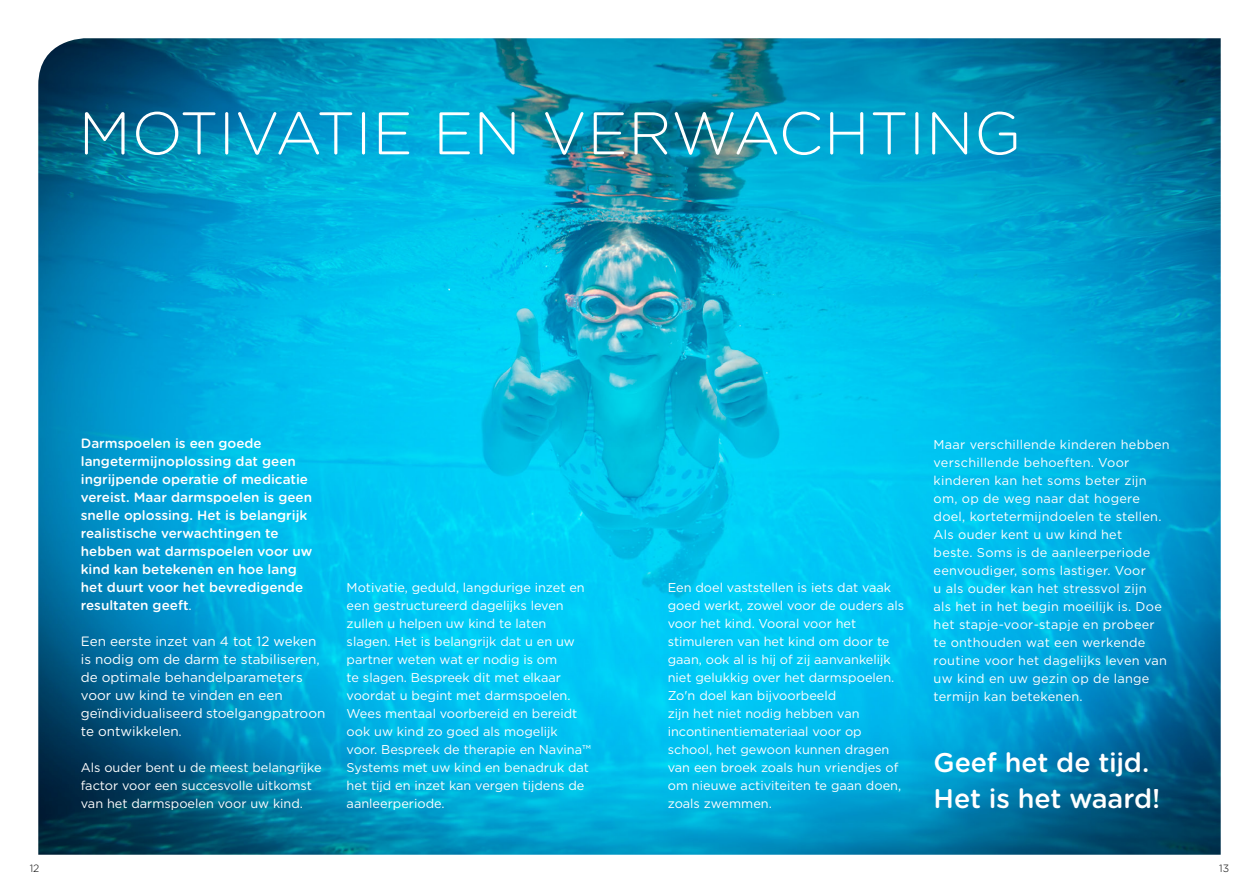
<style>
.page{position:relative;width:1259px;height:893px;background:#fff}
.page>*{position:absolute;margin:0;border:0;box-sizing:border-box;transform-origin:0 0}
.t1{font:300 60px "Gotham Rounded";color:#fff}
.t2{font:500 27px/36px "Gotham Rounded";letter-spacing:-.01em;color:#fff}
.t3{font:500 13.5px/18px "Gotham Rounded";color:#fff}
.t4{font:13.5px/18px "Gotham Rounded";color:#fff}
.t5{font:12.75px/18px "Gotham";color:#fff}
.t6{font:12.75px/18px "Gotham";letter-spacing:.02em;color:#fff}
.t7{font:300 10.5px "Gotham Rounded";color:#000}
.s1{font-weight:400}
</style>
<div class="page">
<img style="left:38px;top:38px;width:1182px;height:817px">
<h1 class="t1" style="left:79px;top:93px;width:944px">MOTIVATIE EN VERWACHTING</h1>
<p class="t3" style="left:81px;top:434px;width:233px">Darmspoelen is een goede langetermijnoplossing dat geen ingrijpende operatie of medicatie vereist. Maar darmspoelen is geen snelle oplossing. Het is belangrijk realistische verwachtingen te hebben wat darmspoelen voor uw kind kan betekenen en hoe lang het duurt voor het bevredigende resultaten geeft<span class="s1">.</span></p>
<p class="t4" style="left:81px;top:631px;width:246px">Een eerste inzet van 4 tot 12 weken is nodig om de darm te stabiliseren, de optimale behandelparameters voor uw kind te vinden en een geïndividualiseerd stoelgangpatroon te ontwikkelen.</p>
<p class="t5" style="left:81px;top:758px;width:242px">Als ouder bent u de meest belangrijke factor voor een succesvolle uitkomst van het darmspoelen voor uw kind.</p>
<p class="t5" style="left:347px;top:578px;width:246px">Motivatie, geduld, langdurige inzet en een gestructureerd dagelijks leven zullen u helpen uw kind te laten slagen. Het is belangrijk dat u en uw partner weten wat er nodig is om<br>te slagen. Bespreek dit met elkaar voordat u begint met darmspoelen.<br>Wees mentaal voorbereid en bereidt ook uw kind zo goed als mogelijk voor. Bespreek de therapie en Navina™ Systems met uw kind en benadruk dat het tijd en inzet kan vergen tijdens de aanleerperiode.</p>
<p class="t5" style="left:668px;top:578px;width:238px">Een doel vaststellen is iets dat vaak goed werkt, zowel voor de ouders als voor het kind. Vooral voor het stimuleren van het kind om door te gaan, ook al is hij of zij aanvankelijk niet gelukkig over het darmspoelen.<br>Zo'n doel kan bijvoorbeeld<br>zijn het niet nodig hebben van incontinentiemateriaal voor op school, het gewoon kunnen dragen van een broek zoals hun vriendjes of om nieuwe activiteiten te gaan doen, zoals zwemmen.</p>
<p class="t6" style="left:933px;top:435px;width:238px">Maar verschillende kinderen hebben verschillende behoeften. Voor kinderen kan het soms beter zijn om, op de weg naar dat hogere doel, kortetermijndoelen te stellen.<br>Als ouder kent u uw kind het<br>beste. Soms is de aanleerperiode eenvoudiger, soms lastiger. Voor<br>u als ouder kan het stressvol zijn<br>als het in het begin moeilijk is. Doe het stapje-voor-stapje en probeer te onthouden wat een werkende routine voor het dagelijks leven van uw kind en uw gezin op de lange termijn kan betekenen.</p>
<h2 class="t2" style="left:933px;top:743px;width:228px">Geef het de tijd.<br>Het is het waard!</h2>
<p class="t7" style="left:30px;top:861px;width:11px">12</p>
<p class="t7" style="left:1219px;top:861px;width:11px">13</p>
</div>
